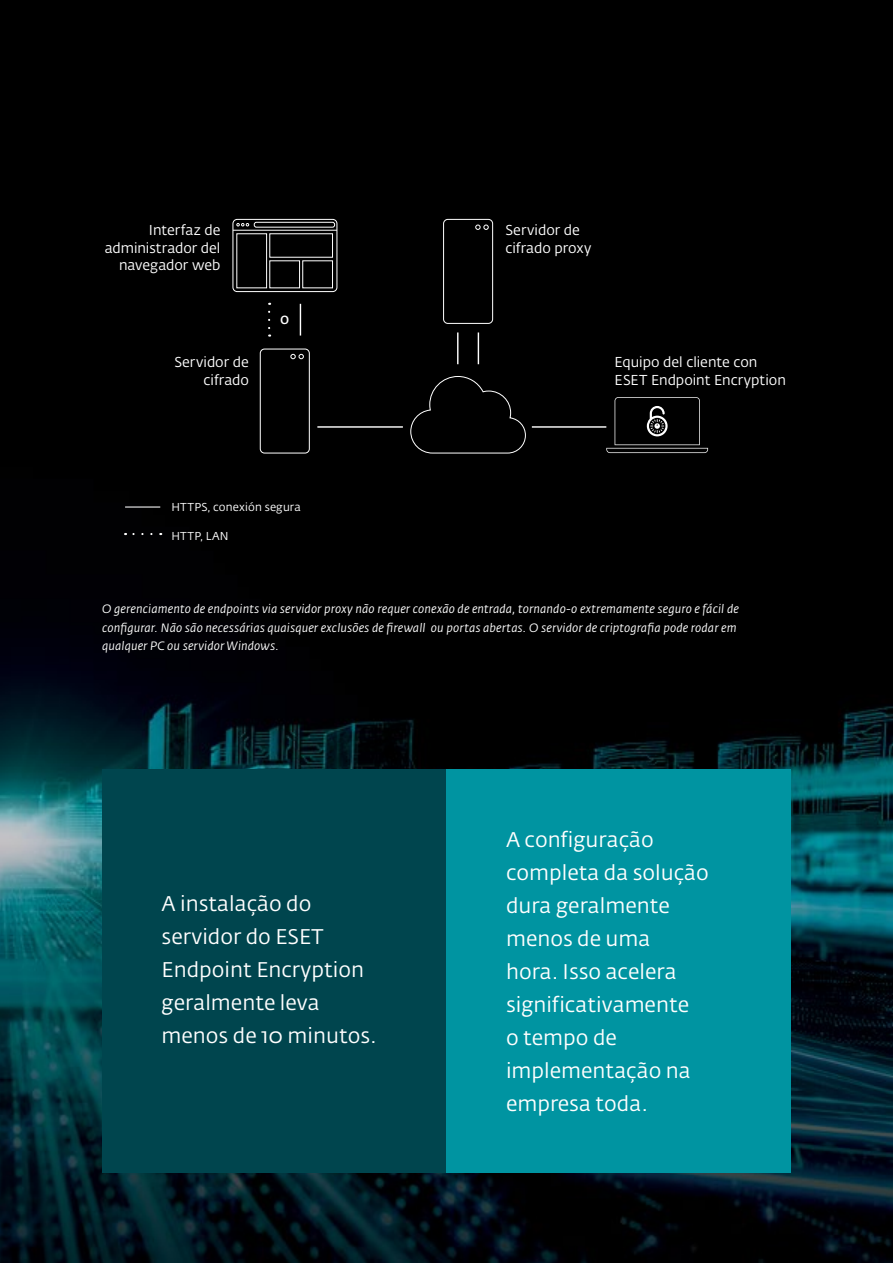
<style>
.page{position:relative;width:893px;height:1263px;background:#fff}
.page>*{position:absolute;margin:0;border:0;box-sizing:border-box;transform-origin:0 0}
.t1{font:21px/33px "Fedra Sans Alt Pro";color:#fff}
.t2{font:15px "Fedra Sans Alt Pro Demi LF";color:#fff}
.t3{font:14.25px/17.5px "Fedra Sans Alt Pro Book LF";color:#fff}
.t4{font:italic 12px/18px "Fedra Sans Alt Pro";letter-spacing:.01em;color:#fff}
.t5{font:11.4px "Fedra Sans Alt Pro Book LF";letter-spacing:.015em;color:#fff}
</style>
<div class="page">
<img style="left:0;top:0;width:893px;height:1263px">
<svg style="left:410px;top:376px;width:116px;height:78px;background:#090909"></svg>
<hr style="left:532px;top:426px;width:74px;height:2px;background:#fff">
<hr style="left:317px;top:426px;width:86px;height:2px;background:#fff">
<hr style="left:125px;top:506px;width:35px;height:2px;background:#fff">
<svg style="left:125px;top:533px;width:26px;height:2px"></svg>
<div style="left:443px;top:219px;width:50px;height:105px;border:1px solid #fff;border-radius:4px"></div>
<svg style="left:475px;top:225px;width:14px;height:5px"></svg>
<div style="left:260px;top:349px;width:50px;height:104px;border:1px solid #fff;border-radius:4px"></div>
<svg style="left:291px;top:354px;width:13px;height:5px"></svg>
<hr style="left:457px;top:332px;width:1px;height:32px;background:#fff">
<hr style="left:478px;top:332px;width:1px;height:32px;background:#fff">
<svg style="left:268px;top:312px;width:2px;height:25px"></svg>
<hr style="left:300px;top:304px;width:1px;height:32px;background:#fff">
<div style="left:233px;top:219px;width:104px;height:73px;border:1px solid #fff;border-radius:4px"></div>
<hr style="left:233px;top:230px;width:104px;height:1px;background:#fff">
<svg style="left:236px;top:223px;width:13px;height:3px"></svg>
<div style="left:254px;top:222px;width:81px;height:6px;border:1px solid #fff;border-radius:2px"></div>
<div style="left:236px;top:233px;width:31px;height:55px;border:1px solid #fff"></div>
<svg style="left:606px;top:397px;width:102px;height:56px;background:#191919"></svg>
<div style="left:102px;top:769px;width:344px;height:404px;background:#00454e"></div>
<div style="left:446px;top:769px;width:345px;height:404px;background:#0094a1"></div>
<p class="t3" style="left:105px;top:221px;width:117px;text-align:right">Interfaz de administrador del navegador web</p>
<p class="t3" style="left:174px;top:353px;width:76px;text-align:right">Servidor de cifrado</p>
<p class="t2" style="left:280px;top:308px;width:11px">o</p>
<p class="t5" style="left:171px;top:499px;width:131px">HTTPS, conexión segura</p>
<p class="t5" style="left:171px;top:528px;width:59px">HTTP, LAN</p>
<p class="t3" style="left:505px;top:221px;width:87px">Servidor de cifrado proxy</p>
<p class="t3" style="left:615px;top:353px;width:173px">Equipo del cliente con<br>ESET Endpoint Encryption</p>
<p class="t4" style="left:102px;top:600px;width:638px">O gerenciamento de endpoints via servidor proxy não requer conexão de entrada, tornando-o extremamente seguro e fácil de configurar. Não são necessárias quaisquer exclusões de firewall ou portas abertas. O servidor de criptografia pode rodar em qualquer PC ou servidor Windows.</p>
<h1 class="t1" style="left:162px;top:887px;width:217px">A instalação do servidor do ESET<br>Endpoint Encryption geralmente leva menos de 10 minutos.</h1>
<h1 class="t1" style="left:506px;top:823px;width:204px">A configuração completa da solução dura geralmente menos de uma<br>hora. Isso acelera significativamente<br>o tempo de implementação na empresa toda.</h1>
</div>
